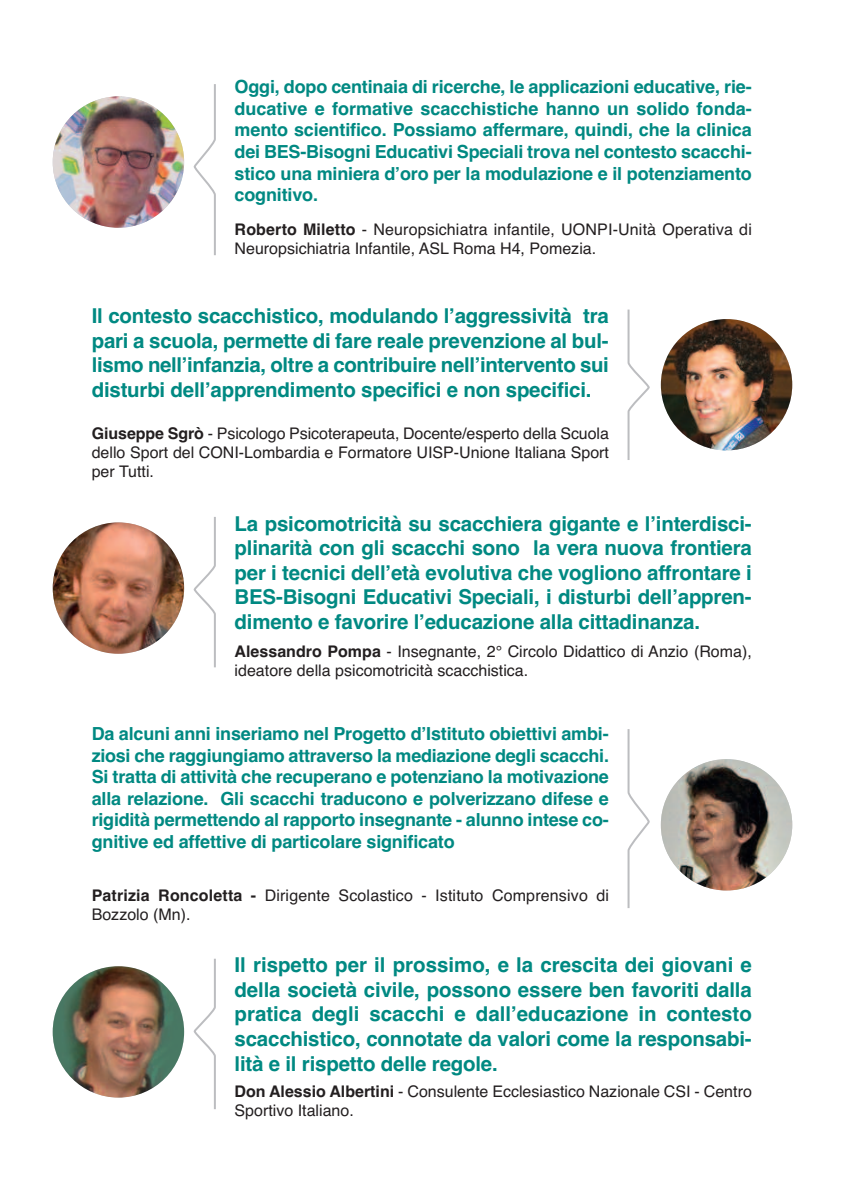
<style>
.page{position:relative;width:851px;height:1191px;background:#fff}
.page>*{position:absolute;margin:0;border:0;box-sizing:border-box;transform-origin:0 0}
.t1{font:700 20.4px/24.6px "Helvetica";letter-spacing:-.01em;color:#008982;text-align:justify}
.t2{font:700 18px/21.6px "Helvetica";letter-spacing:-.01em;color:#008982;text-align:justify}
.t3{font:16px/19.2px "Helvetica";color:#231f20}
.s1{font-weight:700}
</style>
<div class="page">
<img style="left:53px;top:96px;width:131px;height:132px;border-radius:50%">
<svg style="left:193px;top:84px;width:23px;height:172px"></svg>
<img style="left:53px;top:522px;width:131px;height:132px;border-radius:50%">
<svg style="left:193px;top:517px;width:23px;height:151px"></svg>
<img style="left:53px;top:966px;width:131px;height:131px;border-radius:50%">
<svg style="left:193px;top:958px;width:23px;height:152px"></svg>
<img style="left:660px;top:319px;width:132px;height:131px;border-radius:50%">
<svg style="left:627px;top:309px;width:23px;height:151px"></svg>
<img style="left:660px;top:759px;width:132px;height:131px;border-radius:50%">
<svg style="left:627px;top:729px;width:23px;height:179px"></svg>
<p class="t2" style="left:234px;top:76px;width:518px">Oggi, dopo centinaia di ricerche, le applicazioni educative, rie&shy;ducative e formative scacchistiche hanno un solido fonda&shy;mento scientifico. Possiamo affermare, quindi, che la clinica dei BES-Bisogni Educativi Speciali trova nel contesto scacchi&shy;stico una miniera d’oro per la modulazione e il potenziamento cognitivo.</p>
<p class="t3" style="left:234px;top:220px;width:518px"><span class="s1">Roberto Miletto</span> - Neuropsichiatra infantile, UONPI-Unità Operativa di<br>Neuropsichiatria Infantile, ASL Roma H4, Pomezia.</p>
<p class="t1" style="left:92px;top:304px;width:518px">Il contesto scacchistico, modulando l’aggressività tra pari a scuola, permette di fare reale prevenzione al bul&shy;lismo nell’infanzia, oltre a contribuire nell’intervento sui disturbi dell’apprendimento specifici e non specifici.</p>
<p class="t3" style="left:92px;top:424px;width:518px;text-align:justify"><span class="s1">Giuseppe Sgrò</span> - Psicologo Psicoterapeuta, Docente/esperto della Scuola dello Sport del CONI-Lombardia e Formatore UISP-Unione Italiana Sport per Tutti.</p>
<p class="t1" style="left:234px;top:511px;width:518px">La psicomotricità su scacchiera gigante e l’interdisci&shy;plinarità con gli scacchi sono la vera nuova frontiera per i tecnici dell’età evolutiva che vogliono affrontare i BES-Bisogni Educativi Speciali, i disturbi dell’appren&shy;dimento e favorire l’educazione alla cittadinanza.</p>
<p class="t3" style="left:234px;top:641px;width:518px"><span class="s1">Alessandro Pompa</span> - Insegnante, 2° Circolo Didattico di Anzio (Roma), ideatore della psicomotricità scacchistica.</p>
<p class="t2" style="left:92px;top:723px;width:518px">Da alcuni anni inseriamo nel Progetto d’Istituto obiettivi ambi&shy;ziosi che raggiungiamo attraverso la mediazione degli scacchi.<br>Si tratta di attività che recuperano e potenziano la motivazione alla relazione. Gli scacchi traducono e polverizzano difese e rigidità permettendo al rapporto insegnante - alunno intese co&shy;gnitive ed affettive di particolare significato</p>
<p class="t3" style="left:92px;top:885px;width:518px"><span class="s1">Patrizia Roncoletta -</span> Dirigente Scolastico - Istituto Comprensivo di<br>Bozzolo (Mn).</p>
<p class="t1" style="left:234px;top:953px;width:518px">Il rispetto per il prossimo, e la crescita dei giovani e della società civile, possono essere ben favoriti dalla pratica degli scacchi e dall’educazione in contesto scacchistico, connotate da valori come la responsabi&shy;lità e il rispetto delle regole.</p>
<p class="t3" style="left:234px;top:1082px;width:518px"><span class="s1">Don Alessio Albertini</span> - Consulente Ecclesiastico Nazionale CSI - Centro<br>Sportivo Italiano.</p>
</div>
